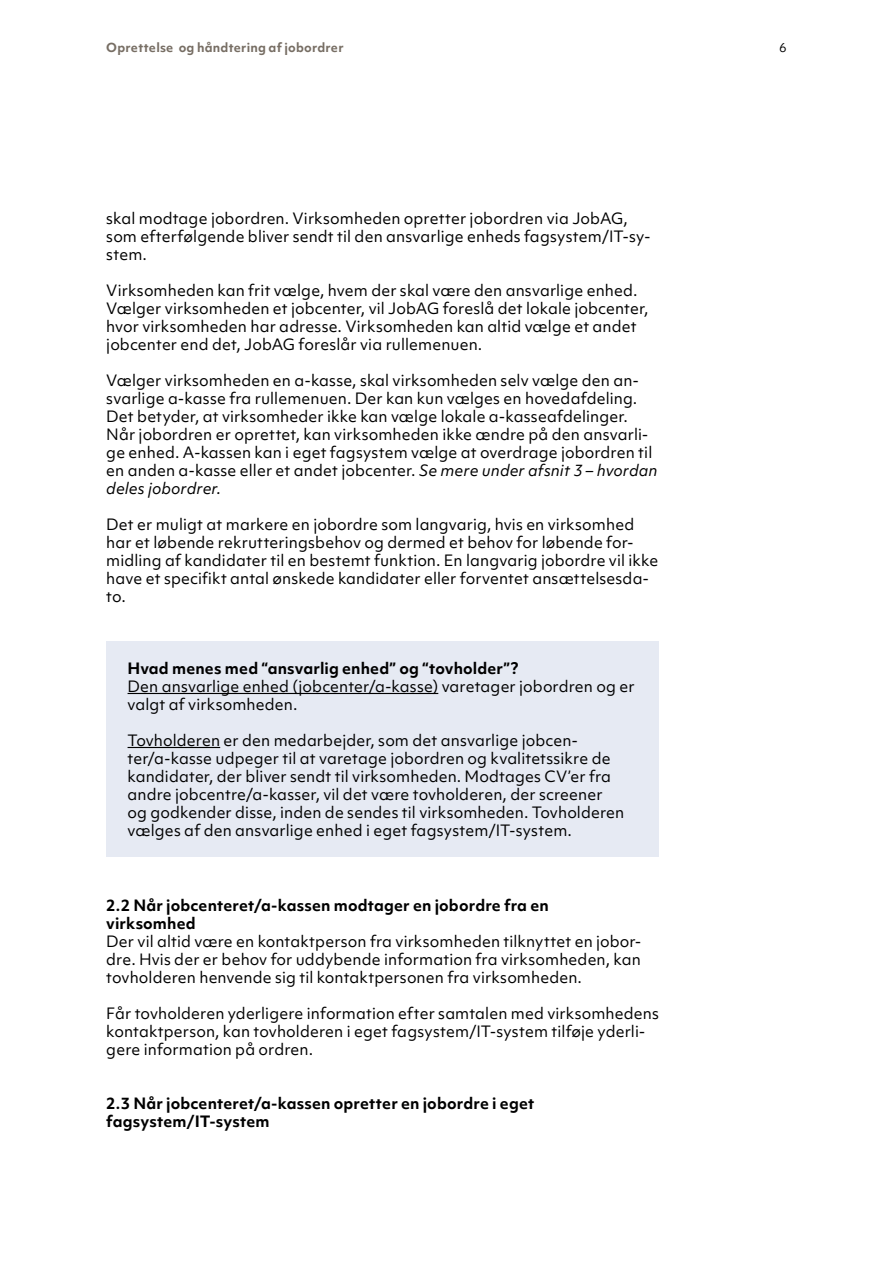
<style>
.page{position:relative;width:893px;height:1263px;background:#fff}
.page>*{position:absolute;margin:0;border:0;box-sizing:border-box;transform-origin:0 0}
.t1{font:15px/18px "Objektiv Mk 1";letter-spacing:.005em;color:#000}
.t2{font:700 15px/18px "Objektiv Mk 1";letter-spacing:.01em;color:#000}
.t3{font:700 12px "Objektiv Mk 1";letter-spacing:.02em;color:#776e64}
.t4{font:12px "Objektiv Mk 1";color:#000}
.s1{font-style:italic}
</style>
<div class="page">
<div style="left:106px;top:641px;width:553px;height:216px;background:#e6eaf3"></div>
<hr style="left:128px;top:693px;width:310px;height:1px;background:#000">
<hr style="left:128px;top:747px;width:92px;height:1px;background:#000">
<p class="t3" style="left:106px;top:39px;width:239px">Oprettelse og håndtering af jobordrer</p>
<p class="t4" style="left:779px;top:39px;width:9px">6</p>
<p class="t1" style="left:106px;top:209px;width:546px">skal modtage jobordren. Virksomheden opretter jobordren via JobAG, som efterfølgende bliver sendt til den ansvarlige enheds fagsystem/IT-sy&shy;stem.</p>
<p class="t1" style="left:106px;top:281px;width:544px">Virksomheden kan frit vælge, hvem der skal være den ansvarlige enhed.<br>Vælger virksomheden et jobcenter, vil JobAG foreslå det lokale jobcenter, hvor virksomheden har adresse. Virksomheden kan altid vælge et andet jobcenter end det, JobAG foreslår via rullemenuen.</p>
<p class="t1" style="left:106px;top:371px;width:553px">Vælger virksomheden en a-kasse, skal virksomheden selv vælge den an&shy;svarlige a-kasse fra rullemenuen. Der kan kun vælges en hovedafdeling.<br>Det betyder, at virksomheder ikke kan vælge lokale a-kasseafdelinger.<br>Når jobordren er oprettet, kan virksomheden ikke ændre på den ansvarli&shy;ge enhed. A-kassen kan i eget fagsystem vælge at overdrage jobordren til en anden a-kasse eller et andet jobcenter. <span class="s1">Se mere under afsnit 3 – hvordan deles jobordrer.</span></p>
<p class="t1" style="left:106px;top:515px;width:553px">Det er muligt at markere en jobordre som langvarig, hvis en virksomhed har et løbende rekrutteringsbehov og dermed et behov for løbende for&shy;midling af kandidater til en bestemt funktion. En langvarig jobordre vil ikke have et specifikt antal ønskede kandidater eller forventet ansættelsesda&shy;to.</p>
<p class="t2" style="left:128px;top:658px;width:392px">Hvad menes med “ansvarlig enhed” og “tovholder”?</p>
<p class="t1" style="left:128px;top:677px;width:509px">Den ansvarlige enhed (jobcenter/a-kasse) varetager jobordren og er valgt af virksomheden.</p>
<p class="t1" style="left:128px;top:731px;width:498px">Tovholderen er den medarbejder, som det ansvarlige jobcen&shy;ter/a-kasse udpeger til at varetage jobordren og kvalitetssikre de kandidater, der bliver sendt til virksomheden. Modtages CV’er fra andre jobcentre/a-kasser, vil det være tovholderen, der screener og godkender disse, inden de sendes til virksomheden. Tovholderen vælges af den ansvarlige enhed i eget fagsystem/IT-system.</p>
<p class="t2" style="left:106px;top:896px;width:444px">2.2 Når jobcenteret/a-kassen modtager en jobordre fra en virksomhed</p>
<p class="t1" style="left:106px;top:932px;width:537px;text-align:justify">Der vil altid være en kontaktperson fra virksomheden tilknyttet en jobor&shy;dre. Hvis der er behov for uddybende information fra virksomheden, kan tovholderen henvende sig til kontaktpersonen fra virksomheden.</p>
<p class="t1" style="left:106px;top:1004px;width:554px">Får tovholderen yderligere information efter samtalen med virksomhedens kontaktperson, kan tovholderen i eget fagsystem/IT-system tilføje yderli&shy;gere information på ordren.</p>
<p class="t2" style="left:106px;top:1094px;width:430px">2.3 Når jobcenteret/a-kassen opretter en jobordre i eget fagsystem/IT-system</p>
</div>
